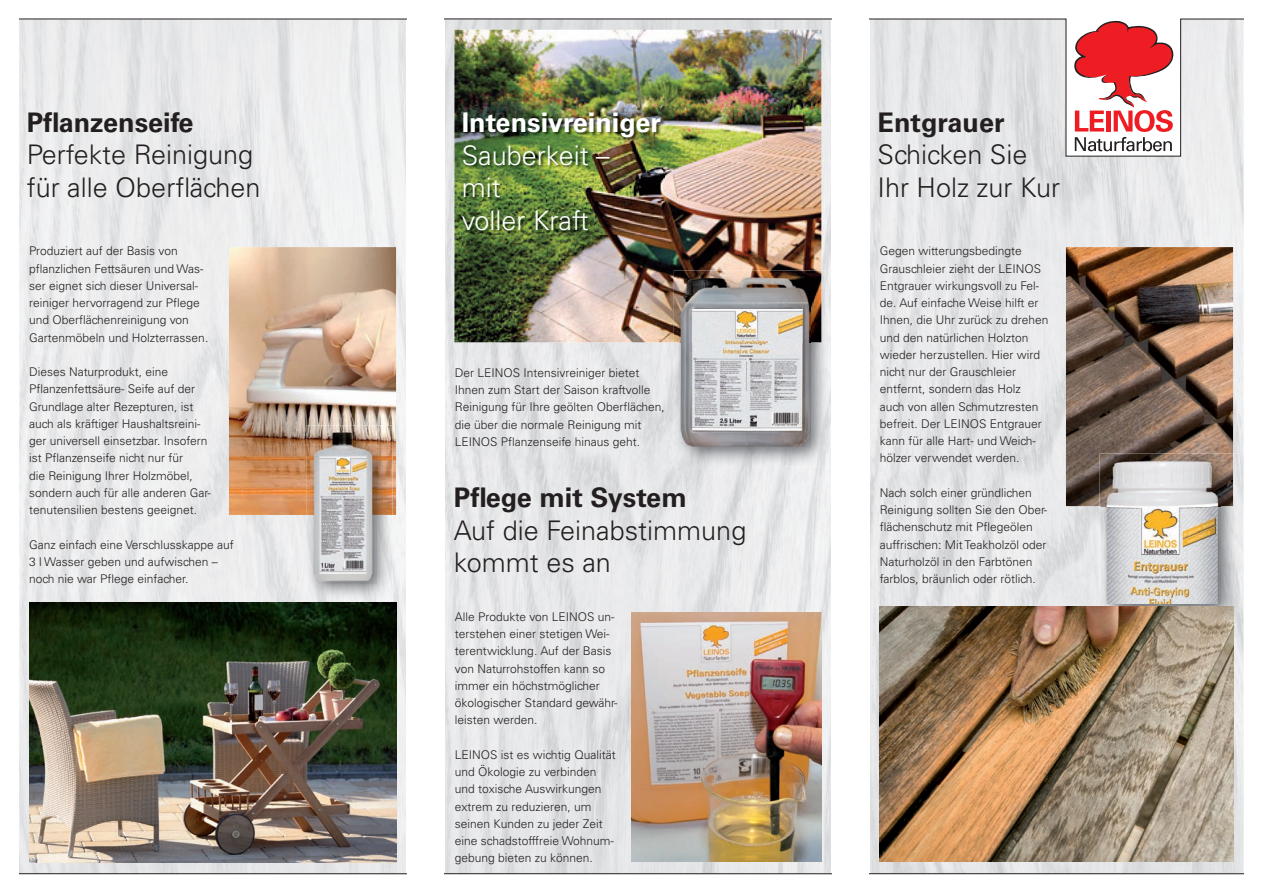
<style>
.page{position:relative;width:1263px;height:893px;background:#fff}
.page>*{position:absolute;margin:0;border:0;box-sizing:border-box;transform-origin:0 0}
.t1{font:300 27px/32.4px "Univers LT Std";color:#231f20}
.t2{font:700 27px "Univers LT Std";color:#231f20}
.t3{font:300 27px/32.4px "Univers LT Std";color:#fff}
.t4{font:700 27px "Univers LT Std";color:#fff}
.t5{font:300 12px/17.2px "Univers LT Std";color:#231f20}
</style>
<div class="page">
<img style="left:870px;top:157px;width:373px;height:129px">
<img style="left:870px;top:286px;width:213px;height:587px">
<img style="left:1191px;top:286px;width:52px;height:587px">
<img style="left:19px;top:28px;width:387px;height:258px">
<img style="left:19px;top:286px;width:242px;height:587px">
<img style="left:358px;top:286px;width:48px;height:587px">
<img style="left:261px;top:515px;width:48px;height:358px">
<img style="left:309px;top:601px;width:49px;height:272px">
<img style="left:445px;top:500px;width:338px;height:373px">
<img style="left:783px;top:28px;width:48px;height:845px">
<img style="left:445px;top:340px;width:241px;height:160px">
<img style="left:686px;top:466px;width:97px;height:34px">
<img style="left:445px;top:28px;width:47px;height:312px">
<img style="left:492px;top:28px;width:291px;height:2px">
<img style="left:454px;top:30px;width:367px;height:312px">
<img style="left:631px;top:612px;width:190px;height:250px">
<img style="left:674px;top:270px;width:155px;height:196px">
<img style="left:674px;top:270px;width:147px;height:72px">
<img style="left:680px;top:277px;width:130px;height:170px">
<img style="left:462px;top:113px;width:203px;height:121px">
<img style="left:229px;top:247px;width:167px;height:268px">
<img style="left:1066px;top:247px;width:167px;height:259px">
<img style="left:1099px;top:453px;width:139px;height:171px">
<img style="left:1099px;top:453px;width:134px;height:53px">
<img style="left:1102px;top:455px;width:118px;height:149px">
<img style="left:880px;top:606px;width:353px;height:256px">
<img style="left:306px;top:425px;width:87px;height:176px">
<img style="left:310px;top:431px;width:66px;height:153px">
<img style="left:29px;top:603px;width:367px;height:260px">
<svg style="left:19px;top:873px;width:387px;height:2px"></svg>
<svg style="left:444px;top:873px;width:387px;height:2px"></svg>
<svg style="left:870px;top:873px;width:374px;height:2px"></svg>
<svg style="left:870px;top:18px;width:374px;height:139px"></svg>
<svg style="left:1074px;top:20px;width:100px;height:131px"></svg>
<svg style="left:444px;top:18px;width:387px;height:10px"></svg>
<svg style="left:19px;top:18px;width:387px;height:10px"></svg>
<h1 class="t2" style="left:27px;top:107px;width:168px">Pflanzenseife</h1>
<h1 class="t1" style="left:27px;top:139px;width:235px">Perfekte Reinigung für alle Oberflächen</h1>
<p class="t5" style="left:29px;top:243px;width:181px">Produziert auf der Basis von pflanzlichen Fettsäuren und Was&shy;ser eignet sich dieser Universal&shy;reiniger hervorragend zur Pflege und Oberflächenreinigung von<br>Gartenmöbeln und Holzterrassen.</p>
<p class="t5" style="left:29px;top:363px;width:183px">Dieses Naturprodukt, eine Pflanzenfettsäure- Seife auf der Grundlage alter Rezepturen, ist auch als kräftiger Haushaltsreini&shy;ger universell einsetzbar. Insofern ist Pflanzenseife nicht nur für<br>die Reinigung Ihrer Holzmöbel, sondern auch für alle anderen Gar&shy;tenutensilien bestens geeignet.</p>
<p class="t5" style="left:29px;top:536px;width:206px">Ganz einfach eine Verschlusskappe auf<br>3 l Wasser geben und aufwischen – noch nie war Pflege einfacher.</p>
<h1 class="t4" style="left:462px;top:107px;width:201px">Intensivreiniger</h1>
<h1 class="t3" style="left:462px;top:139px;width:149px">Sauberkeit – mit<br>voller Kraft</h1>
<p class="t5" style="left:455px;top:364px;width:211px">Der LEINOS Intensivreiniger bietet Ihnen zum Start der Saison kraftvolle Reinigung für Ihre geölten Oberflächen, die über die normale Reinigung mit LEINOS Pflanzenseife hinaus geht.</p>
<h1 class="t2" style="left:454px;top:482px;width:234px">Pflege mit System</h1>
<h1 class="t1" style="left:454px;top:514px;width:294px">Auf die Feinabstimmung kommt es an</h1>
<p class="t5" style="left:455px;top:608px;width:164px">Alle Produkte von LEINOS un&shy;terstehen einer stetigen Wei&shy;terentwicklung. Auf der Basis von Naturrohstoffen kann so immer ein höchstmöglicher ökologischer Standard gewähr&shy;leisten werden.</p>
<p class="t5" style="left:455px;top:746px;width:162px">LEINOS ist es wichtig Qualität und Ökologie zu verbinden und toxische Auswirkungen extrem zu reduzieren, um seinen Kunden zu jeder Zeit eine schadstofffreie Wohnum&shy;gebung bieten zu können.</p>
<h1 class="t2" style="left:878px;top:107px;width:128px">Entgrauer</h1>
<h1 class="t1" style="left:878px;top:139px;width:184px">Schicken Sie<br>Ihr Holz zur Kur</h1>
<p class="t5" style="left:880px;top:243px;width:170px">Gegen witterungsbedingte<br>Grauschleier zieht der LEINOS<br>Entgrauer wirkungsvoll zu Fel&shy;de. Auf einfache Weise hilft er<br>Ihnen, die Uhr zurück zu drehen und den natürlichen Holzton wieder herzustellen. Hier wird nicht nur der Grauschleier entfernt, sondern das Holz auch von allen Schmutzresten befreit. Der LEINOS Entgrauer kann für alle Hart- und Weich&shy;hölzer verwendet werden.</p>
<p class="t5" style="left:880px;top:484px;width:169px">Nach solch einer gründlichen<br>Reinigung sollten Sie den Ober&shy;flächenschutz mit Pflegeölen auffrischen: Mit Teakholzöl oder<br>Naturholzöl in den Farbtönen farblos, bräunlich oder rötlich.</p>
</div>
